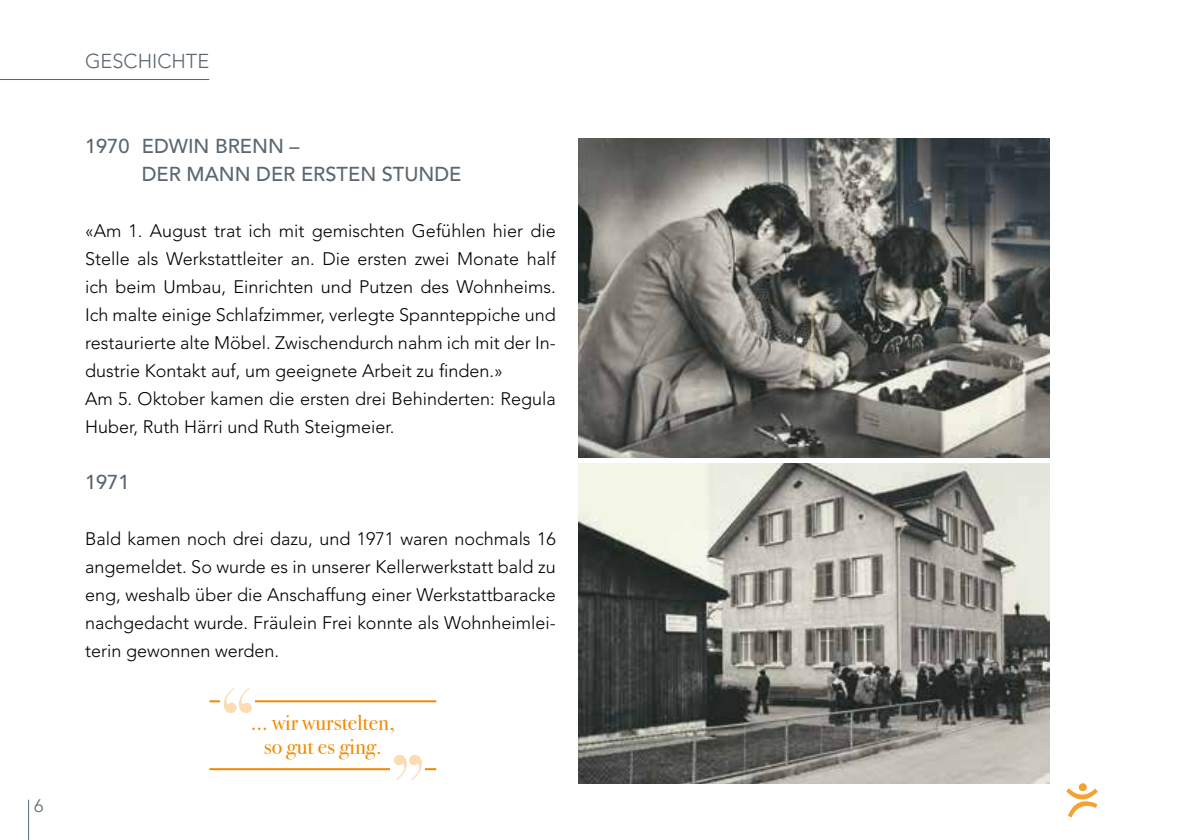
<style>
.page{position:relative;width:1191px;height:840px;background:#fff}
.page>*{position:absolute;margin:0;border:0;box-sizing:border-box;transform-origin:0 0}
.t1{font:22px/24px "Bodoni Svty Two OSITCTT";color:#f18a00;text-align:center}
.t2{font:500 20px/28px "Avenir LT Std";color:#5b6670}
.t3{font:300 20px "Avenir LT Std";color:#5b6670}
.t4{font:300 18px/28px "Avenir LT Std";color:#000}
.t5{font:300 18px "Avenir LT Std";color:#5b6670}
</style>
<div class="page">
<svg style="left:1066px;top:787px;width:31px;height:30px"></svg>
<svg style="left:1078px;top:782px;width:8px;height:8px"></svg>
<hr style="left:28px;top:799px;width:1px;height:40px;background:#5b6670">
<hr style="left:209px;top:700px;width:227px;height:2px;background:#f18a00">
<div style="left:221px;top:683px;width:34px;height:34px;background:#fff"></div>
<svg style="left:224px;top:688px;width:28px;height:24px"></svg>
<hr style="left:209px;top:767px;width:227px;height:2px;background:#f18a00">
<div style="left:391px;top:750px;width:34px;height:34px;background:#fff"></div>
<svg style="left:394px;top:755px;width:28px;height:24px"></svg>
<img style="left:578px;top:138px;width:471px;height:319px">
<img style="left:578px;top:463px;width:471px;height:319px">
<hr style="left:0;top:79px;width:209px;height:1px;background:#5b6670">
<p class="t5" style="left:34px;top:794px;width:11px">6</p>
<p class="t3" style="left:85px;top:49px;width:126px">GESCHICHTE</p>
<p class="t2" style="left:142px;top:132px;width:321px;text-indent:-57px">1970 EDWIN BRENN –<br>DER MANN DER ERSTEN STUNDE</p>
<p class="t4" style="left:85px;top:217px;width:472px">«Am 1. August trat ich mit gemischten Gefühlen hier die Stelle als Werkstattleiter an. Die ersten zwei Monate half ich beim Umbau, Einrichten und Putzen des Wohnheims.<br>Ich malte einige Schlafzimmer, verlegte Spannteppiche und restaurierte alte Möbel. Zwischendurch nahm ich mit der In&shy;dustrie Kontakt auf, um geeignete Arbeit zu finden.»<br>Am 5. Oktober kamen die ersten drei Behinderten: Regula Huber, Ruth Härri und Ruth Steigmeier.</p>
<p class="t2" style="left:85px;top:468px;width:46px">1971</p>
<p class="t4" style="left:85px;top:525px;width:472px;text-align:justify">Bald kamen noch drei dazu, und 1971 waren nochmals 16 angemeldet. So wurde es in unserer Kellerwerkstatt bald zu eng, weshalb über die Anschaffung einer Werkstattbaracke nachgedacht wurde. Fräulein Frei konnte als Wohnheimlei&shy;terin gewonnen werden.</p>
<p class="t1" style="left:251px;top:709px;width:145px">… wir wurstelten, so gut es ging.</p>
</div>
